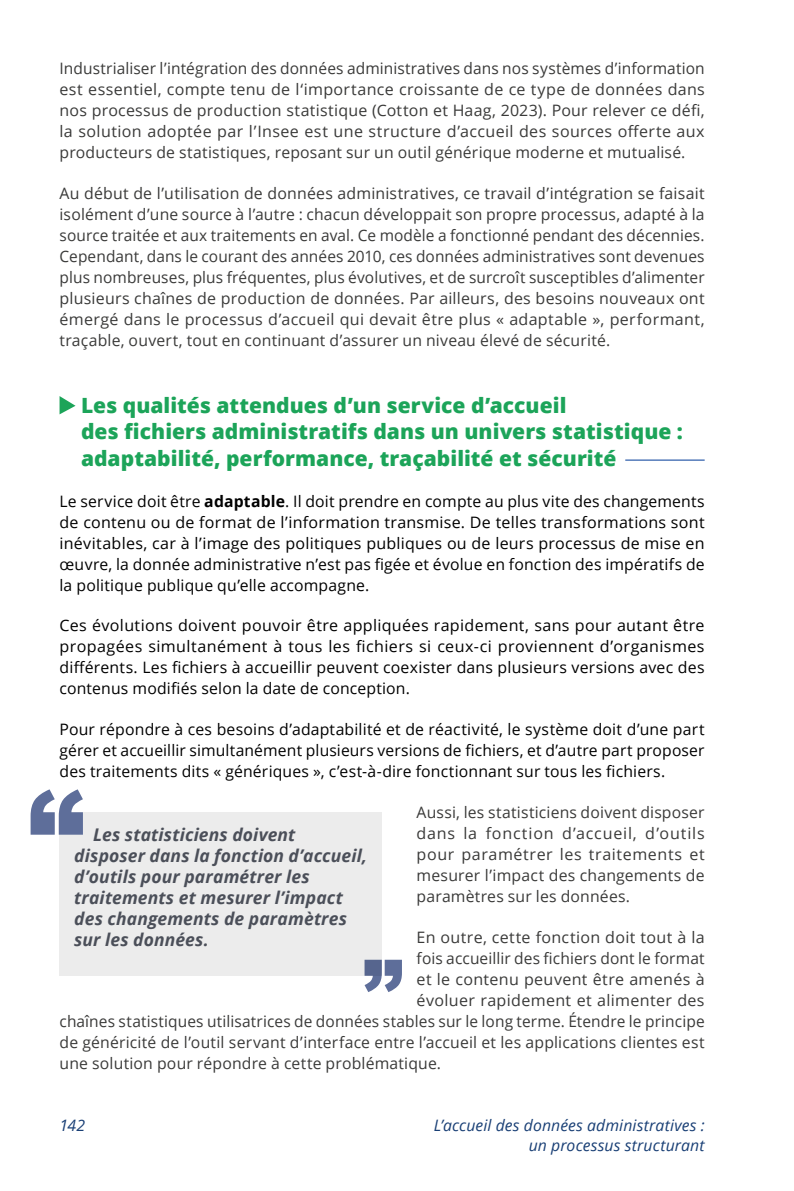
<style>
.page{position:relative;width:794px;height:1191px;background:#fff}
.page>*{position:absolute;margin:0;border:0;box-sizing:border-box;transform-origin:0 0}
.t1{font:800 21px/26.2px "Open Sans";color:#1ca459}
.t2{font:italic 700 17.5px/21px "Open Sans";letter-spacing:.01em;color:#4b4f59}
.t3{font:15.75px/21px "Open Sans";letter-spacing:.01em;color:#3a3a39;text-align:justify}
.t4{font:15.75px/21px "Open Sans";letter-spacing:.01em;color:#000;text-align:justify}
.t5{font:italic 15.75px/20.1px "Open Sans";letter-spacing:.01em;color:#193f75;text-align:right}
.s1{font-weight:700}
</style>
<div class="page">
<hr style="left:625px;top:459px;width:79px;height:2px;background:#3c68b0">
<svg style="left:60px;top:396px;width:16px;height:18px"></svg>
<div style="left:59px;top:813px;width:323px;height:163px;background:#ececec"></div>
<svg style="left:31px;top:789px;width:52px;height:45px"></svg>
<svg style="left:364px;top:959px;width:38px;height:33px"></svg>
<p class="t3" style="left:60px;top:57px;width:647px">Industrialiser l’intégration des données administratives dans nos systèmes d’information est essentiel, compte tenu de l‘importance croissante de ce type de données dans nos processus de production statistique (Cotton et Haag, 2023). Pour relever ce défi, la solution adoptée par l’Insee est une structure d’accueil des sources offerte aux producteurs de statistiques, reposant sur un outil générique moderne et mutualisé.</p>
<p class="t3" style="left:60px;top:182px;width:646px">Au début de l’utilisation de données administratives, ce travail d’intégration se faisait isolément d’une source à l’autre : chacun développait son propre processus, adapté à la source traitée et aux traitements en aval. Ce modèle a fonctionné pendant des décennies.<br>Cependant, dans le courant des années 2010, ces données administratives sont devenues plus nombreuses, plus fréquentes, plus évolutives, et de surcroît susceptibles d’alimenter plusieurs chaînes de production de données. Par ailleurs, des besoins nouveaux ont émergé dans le processus d’accueil qui devait être plus « adaptable », performant, traçable, ouvert, tout en continuant d’assurer un niveau élevé de sécurité.</p>
<h1 class="t1" style="left:81px;top:391px;width:603px">Les qualités attendues d’un service d’accueil<br>des fichiers administratifs dans un univers statistique : adaptabilité, performance, traçabilité et sécurité</h1>
<p class="t4" style="left:60px;top:490px;width:646px">Le service doit être <span class="s1">adaptable</span>. Il doit prendre en compte au plus vite des changements de contenu ou de format de l’information transmise. De telles transformations sont inévitables, car à l’image des politiques publiques ou de leurs processus de mise en œuvre, la donnée administrative n’est pas figée et évolue en fonction des impératifs de la politique publique qu’elle accompagne.</p>
<p class="t4" style="left:60px;top:615px;width:646px">Ces évolutions doivent pouvoir être appliquées rapidement, sans pour autant être propagées simultanément à tous les fichiers si ceux-ci proviennent d’organismes différents. Les fichiers à accueillir peuvent coexister dans plusieurs versions avec des contenus modifiés selon la date de conception.</p>
<p class="t4" style="left:60px;top:718px;width:646px">Pour répondre à ces besoins d’adaptabilité et de réactivité, le système doit d’une part gérer et accueillir simultanément plusieurs versions de fichiers, et d’autre part proposer des traitements dits « génériques », c’est-à-dire fonctionnant sur tous les fichiers.</p>
<p class="t3" style="left:417px;top:801px;width:289px">Aussi, les statisticiens doivent disposer dans la fonction d’accueil, d’outils pour paramétrer les traitements et mesurer l’impact des changements de paramètres sur les données.</p>
<p class="t3" style="left:417px;top:926px;width:289px">En outre, cette fonction doit tout à la</p>
<p class="t3" style="left:417px;top:947px;width:289px">fois accueillir des fichiers dont le format</p>
<p class="t3" style="left:417px;top:968px;width:289px">et le contenu peuvent être amenés à</p>
<p class="t3" style="left:417px;top:989px;width:289px">évoluer rapidement et alimenter des</p>
<p class="t3" style="left:60px;top:1010px;width:646px">chaînes statistiques utilisatrices de données stables sur le long terme. Étendre le principe</p>
<p class="t3" style="left:60px;top:1031px;width:646px">de généricité de l’outil servant d’interface entre l’accueil et les applications clientes est</p>
<p class="t3" style="left:60px;top:1052px;width:383px">une solution pour répondre à cette problématique.</p>
<p class="t2" style="left:74px;top:824px;width:294px;text-indent:19px">Les statisticiens doivent disposer dans la fonction d’accueil, d’outils pour paramétrer les traitements et mesurer l’impact des changements de paramètres sur les données.</p>
<p class="t5" style="left:60px;top:1114px;width:27px">142</p>
<p class="t5" style="left:434px;top:1114px;width:272px">L’accueil des données administratives : un processus structurant</p>
</div>
